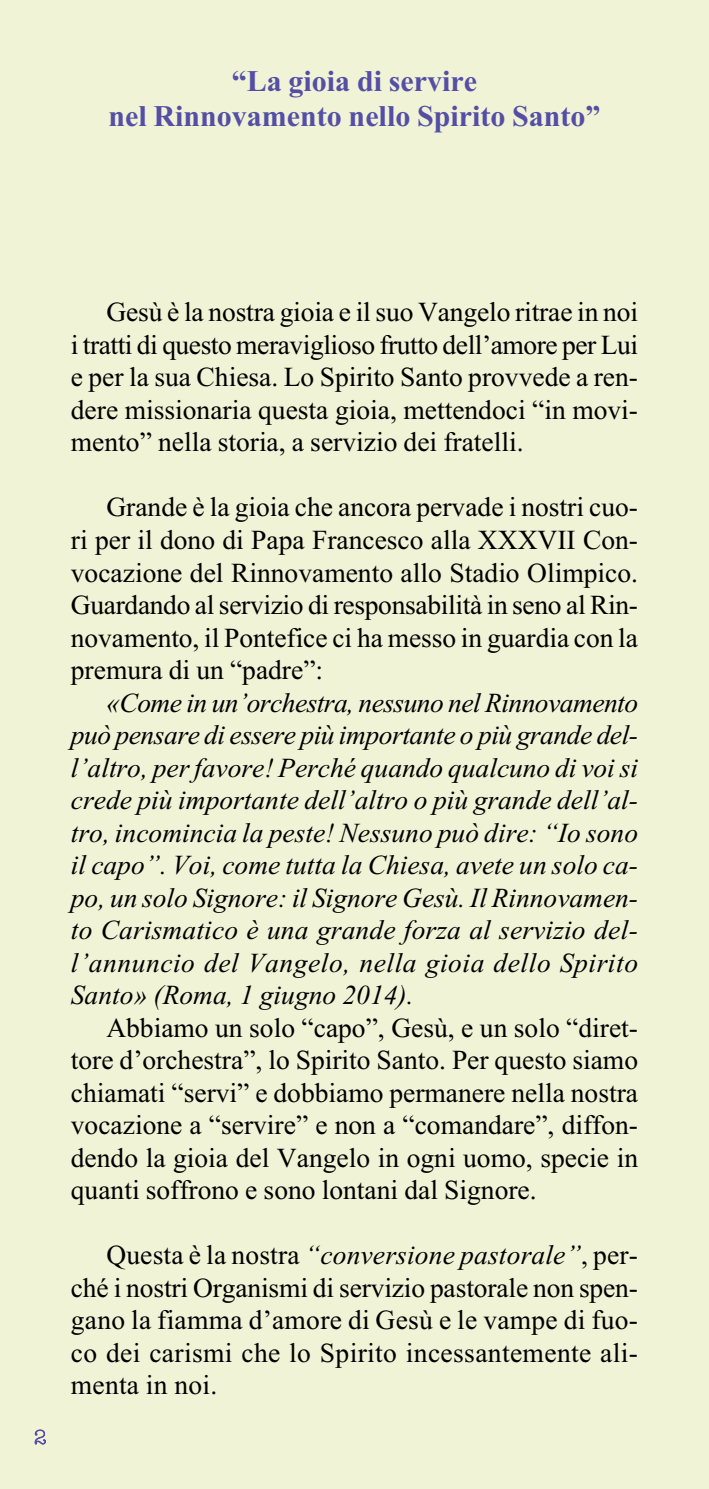
<style>
.page{position:relative;width:709px;height:1489px;background:#fff}
.page>*{position:absolute;margin:0;border:0;box-sizing:border-box;transform-origin:0 0}
.t1{font:700 30px/35px "Times New Roman";color:#544ea6;text-align:center}
.t2{font:27.5px/32.5px "Times New Roman";color:#000;text-align:justify}
.t3{font:italic 27.5px/32.5px "Times New Roman";letter-spacing:.02em;color:#000;text-align:justify}
.t4{font:300 20px "American Typewriter";color:#544ea6}
.s1{font-style:italic}
</style>
<div class="page">
<div style="left:0;top:0;width:709px;height:1488px;background:#f0f3d5"></div>
<p class="t1" style="left:108px;top:63px;width:494px">“La gioia di servire<br>nel Rinnovamento nello Spirito Santo”</p>
<p class="t4" style="left:34px;top:1422px;width:14px">2</p>
<p class="t2" style="left:71px;top:295px;width:568px;text-indent:35px">Gesù è la nostra gioia e il suo Vangelo ritrae in noi i tratti di questo meraviglioso frutto dell’amore per Lui e per la sua Chiesa. Lo Spirito Santo provvede a ren&shy;dere missionaria questa gioia, mettendoci “in movi&shy;mento” nella storia, a servizio dei fratelli.</p>
<p class="t2" style="left:71px;top:490px;width:568px;text-indent:35px">Grande è la gioia che ancora pervade i nostri cuo&shy;ri per il dono di Papa Francesco alla XXXVII Con&shy;vocazione del Rinnovamento allo Stadio Olimpico.<br>Guardando al servizio di responsabilità in seno al Rin&shy;novamento, il Pontefice ci ha messo in guardia con la premura di un “padre”:</p>
<p class="t3" style="left:71px;top:685px;width:568px;text-indent:35px">«Come in un’orchestra, nessuno nel Rinnovamento può pensare di essere più importante o più grande del&shy;l’altro, perfavore! Perché quando qualcuno di voi si crede più importante dell’altro o più grande dell’al&shy;tro, incomincia la peste! Nessuno può dire: “Io sono il capo”. Voi, come tutta la Chiesa, avete un solo ca&shy;po, un solo Signore: il Signore Gesù. Il Rinnovamen&shy;to Carismatico è una grande forza al servizio del&shy;l’annuncio del Vangelo, nella gioia dello Spirito Santo» (Roma, 1 giugno 2014).</p>
<p class="t2" style="left:71px;top:1010px;width:568px;text-indent:35px">Abbiamo un solo “capo”, Gesù, e un solo “diret&shy;tore d’orchestra”, lo Spirito Santo. Per questo siamo chiamati “servi” e dobbiamo permanere nella nostra vocazione a “servire” e non a “comandare”, diffon&shy;dendo la gioia del Vangelo in ogni uomo, specie in quanti soffrono e sono lontani dal Signore.</p>
<p class="t2" style="left:71px;top:1238px;width:568px;text-indent:35px">Questa è la nostra <span class="s1">“conversione pastorale”</span>, per&shy;ché i nostri Organismi di servizio pastorale non spen&shy;gano la fiamma d’amore di Gesù e le vampe di fuo&shy;co dei carismi che lo Spirito incessantemente ali&shy;menta in noi.</p>
</div>
